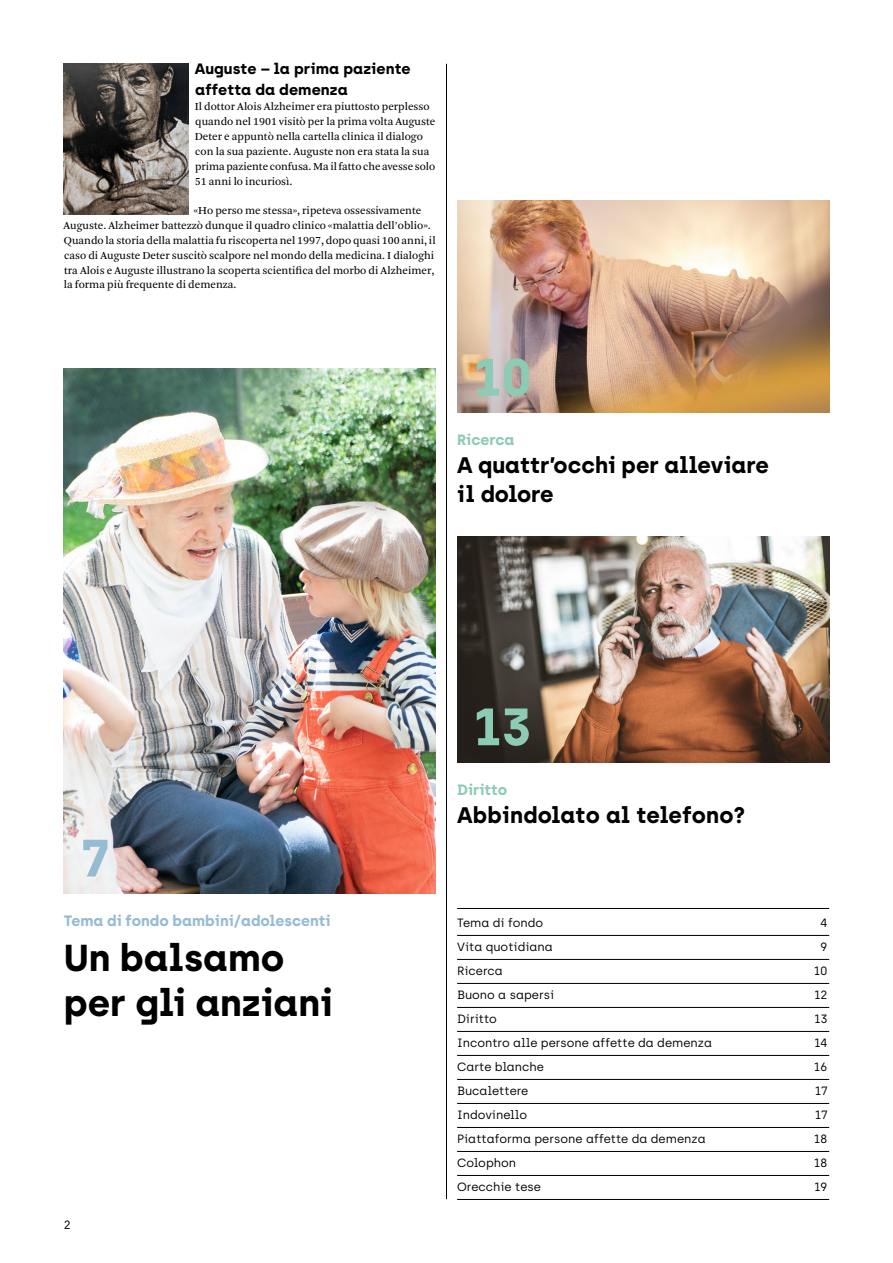
<style>
.page{position:relative;width:893px;height:1263px;background:#fff}
.page>*{position:absolute;margin:0;border:0;box-sizing:border-box;transform-origin:0 0}
.t1{font:700 52.5px "Archia";color:#8ecbb4}
.t2{font:700 52.5px "Archia";color:#95bcd2}
.t3{font:700 37.5px/45px "Archia";color:#000}
.t4{font:700 22.5px/28.5px "Archia";color:#000}
.t5{font:700 15px/21px "Archia";letter-spacing:.005em;color:#000}
.t6{font:700 15px "Archia";color:#95bcd2}
.t7{font:700 15px "Archia";color:#8ecbb4}
.t8{font:12px "Archia";color:#000}
.t9{font:11.25px/14.9px "Arnhem";color:#000}
</style>
<div class="page">
<img style="left:457px;top:536px;width:372px;height:226px">
<img style="left:457px;top:200px;width:372px;height:213px">
<hr style="left:457px;top:908px;width:372px;height:1px;background:#000">
<hr style="left:457px;top:935px;width:372px;height:1px;background:#000">
<hr style="left:457px;top:959px;width:372px;height:1px;background:#000">
<hr style="left:457px;top:983px;width:372px;height:1px;background:#000">
<hr style="left:457px;top:1007px;width:372px;height:1px;background:#000">
<hr style="left:457px;top:1031px;width:372px;height:1px;background:#000">
<hr style="left:457px;top:1055px;width:372px;height:1px;background:#000">
<hr style="left:457px;top:1079px;width:372px;height:1px;background:#000">
<hr style="left:457px;top:1103px;width:372px;height:1px;background:#000">
<hr style="left:457px;top:1127px;width:372px;height:1px;background:#000">
<hr style="left:457px;top:1151px;width:372px;height:1px;background:#000">
<hr style="left:457px;top:1175px;width:372px;height:1px;background:#000">
<hr style="left:457px;top:1199px;width:372px;height:1px;background:#000">
<img style="left:64px;top:64px;width:125px;height:150px">
<img style="left:64px;top:368px;width:372px;height:525px">
<hr style="left:446px;top:64px;width:1px;height:1135px;background:#000">
<h3 class="t5" style="left:195px;top:58px;width:218px">Auguste – la prima paziente affetta da demenza</h3>
<p class="t9" style="left:195px;top:99px;width:242px">Il dottor Alois Alzheimer era piuttosto perplesso quando nel 1901 visitò per la prima volta Auguste Deter e appuntò nella cartella clinica il dialogo con la sua paziente. Auguste non era stata la sua prima paziente confusa. Ma il fatto che avesse solo 51 anni lo incuriosì.</p>
<p class="t9" style="left:63px;top:203px;width:374px;text-indent:131px">«Ho perso me stessa», ripeteva ossessivamente Auguste. Alzheimer battezzò dunque il quadro clinico «malattia dell’oblio».<br>Quando la storia della malattia fu riscoperta nel 1997, dopo quasi 100 anni, il caso di Auguste Deter suscitò scalpore nel mondo della medicina. I dialoghi tra Alois e Auguste illustrano la scoperta scientifica del morbo di Alzheimer, la forma più frequente di demenza.</p>
<h1 class="t1" style="left:474px;top:345px;width:59px">10</h1>
<h3 class="t7" style="left:457px;top:430px;width:59px">Ricerca</h3>
<h3 class="t4" style="left:457px;top:451px;width:313px">A quattr’occhi per alleviare il dolore</h3>
<h1 class="t2" style="left:81px;top:826px;width:31px">7</h1>
<h3 class="t6" style="left:64px;top:911px;width:269px">Tema di fondo bambini/adolescenti</h3>
<h2 class="t3" style="left:64px;top:934px;width:271px">Un balsamo per gli anziani</h2>
<p class="t8" style="left:64px;top:1218px;width:9px">2</p>
<h1 class="t1" style="left:474px;top:694px;width:59px">13</h1>
<h3 class="t7" style="left:457px;top:780px;width:52px">Diritto</h3>
<h3 class="t4" style="left:457px;top:800px;width:290px">Abbindolato al telefono?</h3>
<p class="t8" style="left:457px;top:915px;width:88px">Tema di fondo</p>
<p class="t8" style="left:820px;top:915px;width:9px">4</p>
<p class="t8" style="left:457px;top:939px;width:97px">Vita quotidiana</p>
<p class="t8" style="left:820px;top:939px;width:9px">9</p>
<p class="t8" style="left:457px;top:963px;width:47px">Ricerca</p>
<p class="t8" style="left:814px;top:963px;width:15px">10</p>
<p class="t8" style="left:457px;top:987px;width:99px">Buono a sapersi</p>
<p class="t8" style="left:814px;top:987px;width:15px">12</p>
<p class="t8" style="left:457px;top:1011px;width:41px">Diritto</p>
<p class="t8" style="left:814px;top:1011px;width:15px">13</p>
<p class="t8" style="left:457px;top:1035px;width:256px">Incontro alle persone affette da demenza</p>
<p class="t8" style="left:814px;top:1035px;width:15px">14</p>
<p class="t8" style="left:457px;top:1059px;width:88px">Carte blanche</p>
<p class="t8" style="left:814px;top:1059px;width:15px">16</p>
<p class="t8" style="left:457px;top:1083px;width:73px">Bucalettere</p>
<p class="t8" style="left:815px;top:1083px;width:14px">17</p>
<p class="t8" style="left:457px;top:1107px;width:72px">Indovinello</p>
<p class="t8" style="left:815px;top:1107px;width:14px">17</p>
<p class="t8" style="left:457px;top:1131px;width:250px">Piattaforma persone affette da demenza</p>
<p class="t8" style="left:814px;top:1131px;width:15px">18</p>
<p class="t8" style="left:457px;top:1155px;width:61px">Colophon</p>
<p class="t8" style="left:814px;top:1155px;width:15px">18</p>
<p class="t8" style="left:457px;top:1179px;width:85px">Orecchie tese</p>
<p class="t8" style="left:814px;top:1179px;width:15px">19</p>
</div>
